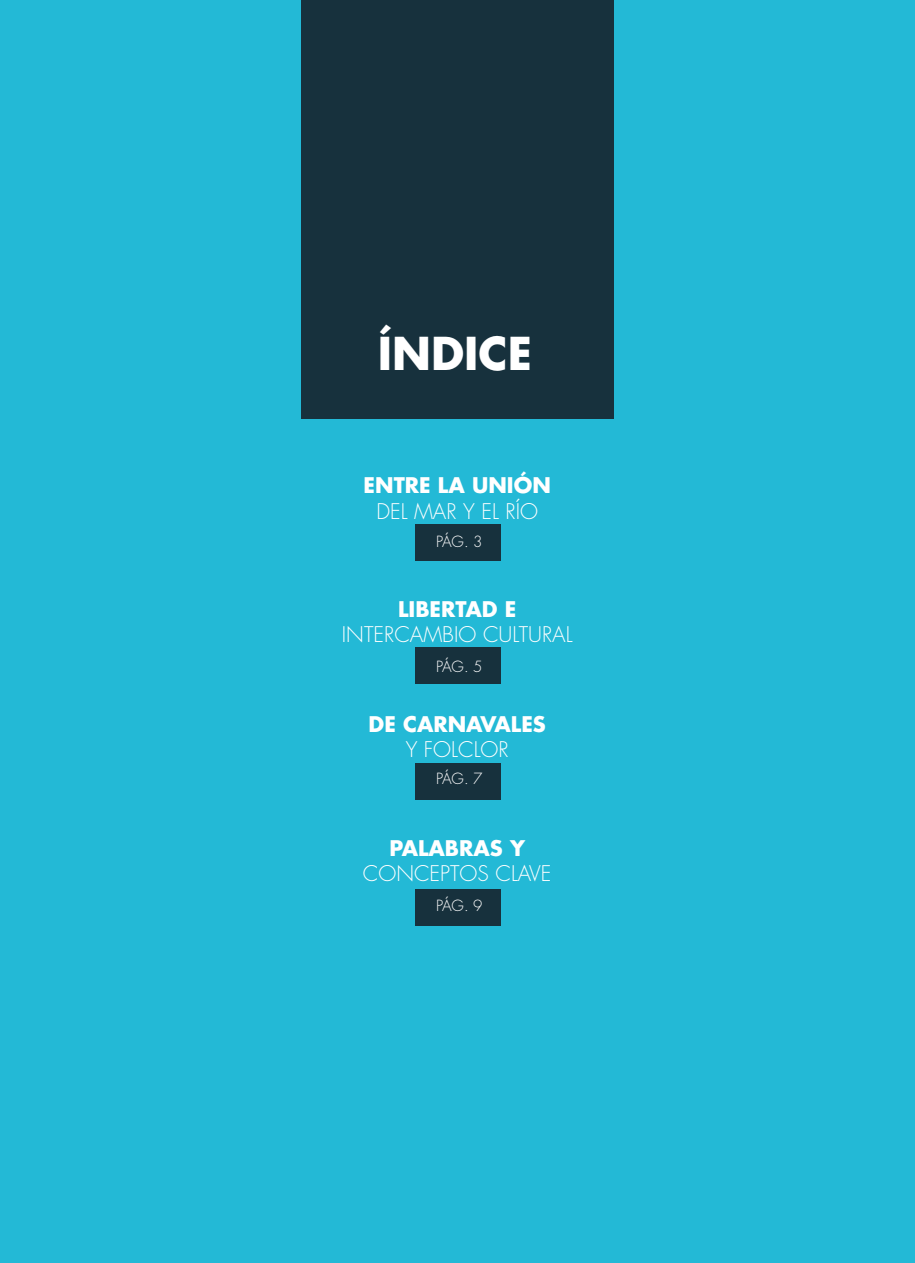
<style>
.page{position:relative;width:915px;height:1263px;background:#fff}
.page>*{position:absolute;margin:0;border:0;box-sizing:border-box;transform-origin:0 0}
.t1{font:700 44.1px "Futura Std";color:#fff}
.t2{font:300 21px "Futura Std";color:#fff}
.t3{font:700 21px "Futura Std";color:#fff}
.t4{font:300 15px "Futura Std";letter-spacing:-.04em;color:#fff}
</style>
<div class="page">
<div style="left:0;top:0;width:914px;height:1263px;background:#23b9d6"></div>
<div style="left:301px;top:0;width:312px;height:419px;background:#17313d"></div>
<div style="left:414px;top:524px;width:86px;height:36px;background:#17313d"></div>
<div style="left:414px;top:648px;width:86px;height:36px;background:#17313d"></div>
<div style="left:414px;top:763px;width:86px;height:36px;background:#17313d"></div>
<div style="left:414px;top:889px;width:86px;height:36px;background:#17313d"></div>
<h1 class="t1" style="left:378px;top:324px;width:155px">ÍNDICE</h1>
<p class="t3" style="left:363px;top:471px;width:189px">ENTRE LA UNIÓN</p>
<p class="t2" style="left:376px;top:498px;width:163px">DEL MAR Y EL RÍO</p>
<p class="t4" style="left:436px;top:533px;width:48px">PÁG. 3</p>
<p class="t3" style="left:398px;top:595px;width:120px">LIBERTAD E</p>
<p class="t2" style="left:342px;top:622px;width:232px">INTERCAMBIO CULTURAL</p>
<p class="t4" style="left:436px;top:658px;width:48px">PÁG. 5</p>
<p class="t3" style="left:368px;top:710px;width:179px">DE CARNAVALES</p>
<p class="t2" style="left:405px;top:737px;width:104px">Y FOLCLOR</p>
<p class="t4" style="left:436px;top:769px;width:48px">PÁG. 7</p>
<p class="t3" style="left:389px;top:834px;width:137px">PALABRAS Y</p>
<p class="t2" style="left:363px;top:861px;width:190px">CONCEPTOS CLAVE</p>
<p class="t4" style="left:436px;top:896px;width:48px">PÁG. 9</p>
</div>
